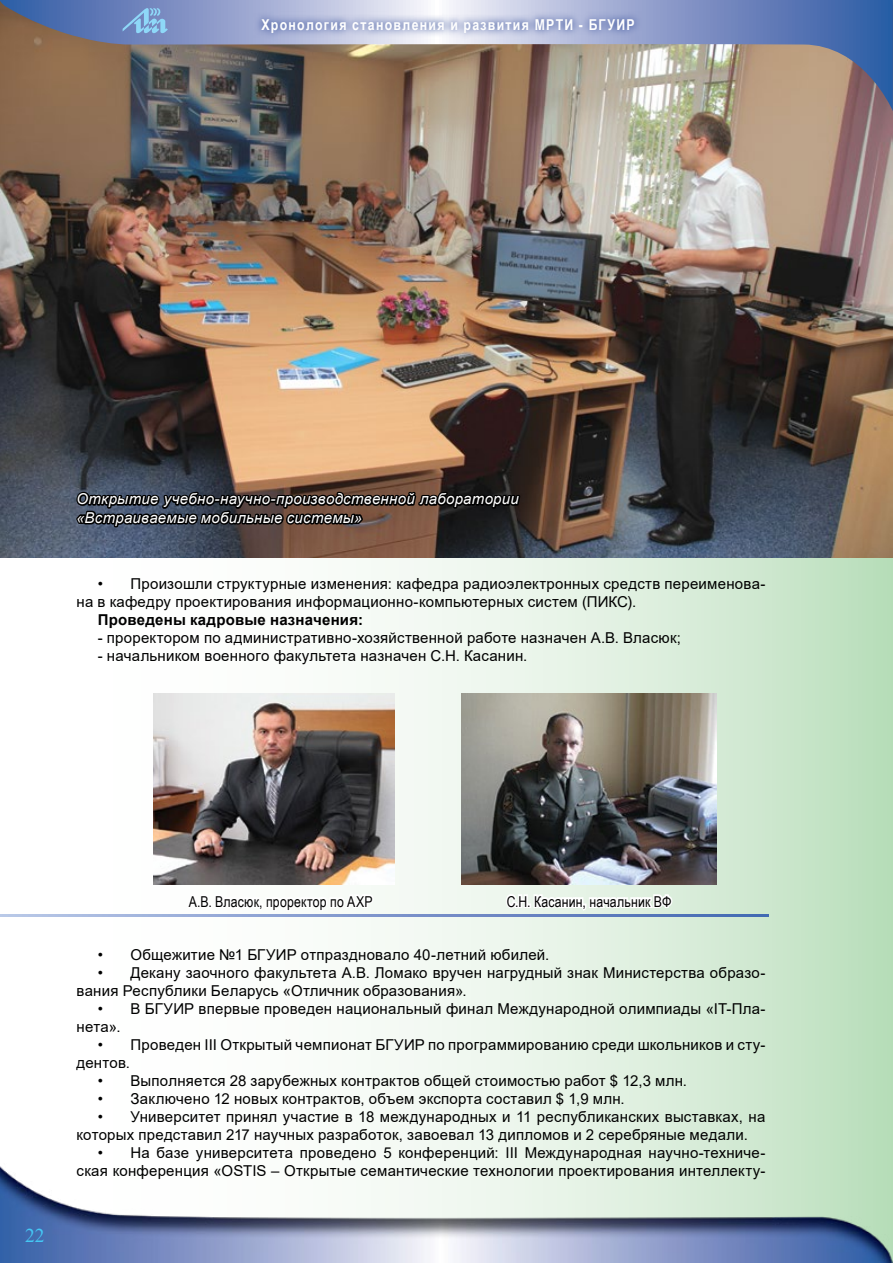
<style>
.page{position:relative;width:893px;height:1263px;background:#fff}
.page>*{position:absolute;margin:0;border:0;box-sizing:border-box;transform-origin:0 0}
.t1{font:19.5px "Times New Roman";color:#44c8f5}
.t2{font:15px/18px "Arial";letter-spacing:.015em;color:#000}
.t3{font:italic 15px/18.8px "Arial";letter-spacing:.02em;color:#fff}
.t4{font:15px "Arial Narrow";letter-spacing:.015em;color:#000}
.t5{font:700 15px "Arial Narrow";letter-spacing:.085em;color:#fff}
.t6{font:700 15px "Arial";letter-spacing:.015em;color:#000}
</style>
<div class="page">
<svg style="left:0;top:557px;width:893px;height:587px"></svg>
<img style="left:0;top:111px;width:893px;height:446px">
<svg style="left:74px;top:489px;width:448px;height:42px;background:#322b2b"></svg>
<img style="left:153px;top:693px;width:241px;height:191px">
<svg style="left:185px;top:881px;width:191px;height:32px"></svg>
<svg style="left:503px;top:888px;width:172px;height:29px"></svg>
<svg style="left:0;top:914px;width:768px;height:2px;background:#7d95cb"></svg>
<img style="left:461px;top:693px;width:256px;height:191px">
<img style="left:0;top:0;width:892px;height:111px">
<svg style="left:892px;top:0;width:1px;height:111px"></svg>
<img style="left:0;top:1144px;width:893px;height:119px">
<svg style="left:123px;top:7px;width:45px;height:26px"></svg>
<svg style="left:254px;top:12px;width:388px;height:29px;background:#b3bbda"></svg>
<p class="t5" style="left:261px;top:13px;width:375px">Хронология становления и развития МРТИ - БГУИР</p>
<p class="t3" style="left:77px;top:490px;width:444px">Открытие учебно-научно-производственной лаборатории «Встраиваемые мобильные системы»</p>
<p class="t2" style="left:77px;top:575px;width:690px;text-indent:21px">• Произошли структурные изменения: кафедра радиоэлектронных средств переименова&shy;на в кафедру проектирования информационно-компьютерных систем (ПИКС).</p>
<p class="t6" style="left:98px;top:609px;width:267px">Проведены кадровые назначения:</p>
<p class="t2" style="left:98px;top:629px;width:585px">- проректором по административно-хозяйственной работе назначен А.В. Власюк;</p>
<p class="t2" style="left:98px;top:647px;width:431px">- начальником военного факультета назначен С.Н. Касанин.</p>
<h1 class="t1" style="left:25px;top:1222px;width:21px">22</h1>
<p class="t4" style="left:189px;top:890px;width:185px">А.В. Власюк, проректор по АХР</p>
<p class="t4" style="left:507px;top:890px;width:166px">С.Н. Касанин, начальник ВФ</p>
<p class="t2" style="left:98px;top:945px;width:453px">• Общежитие №1 БГУИР отпраздновало 40-летний юбилей.</p>
<p class="t2" style="left:77px;top:963px;width:690px;text-indent:21px">• Декану заочного факультета А.В. Ломако вручен нагрудный знак Министерства образо&shy;вания Республики Беларусь «Отличник образования».</p>
<p class="t2" style="left:77px;top:999px;width:690px;text-indent:21px">• В БГУИР впервые проведен национальный финал Международной олимпиады «IT-Пла&shy;нета».</p>
<p class="t2" style="left:77px;top:1035px;width:690px;text-indent:21px">• Проведен III Открытый чемпионат БГУИР по программированию среди школьников и сту&shy;дентов.</p>
<p class="t2" style="left:98px;top:1071px;width:591px">• Выполняется 28 зарубежных контрактов общей стоимостью работ $ 12,3 млн.</p>
<p class="t2" style="left:98px;top:1089px;width:528px">• Заключено 12 новых контрактов, объем экспорта составил $ 1,9 млн.</p>
<p class="t2" style="left:77px;top:1107px;width:690px;text-indent:21px">• Университет принял участие в 18 международных и 11 республиканских выставках, на которых представил 217 научных разработок, завоевал 13 дипломов и 2 серебряные медали.</p>
<p class="t2" style="left:77px;top:1143px;width:690px;text-align:right">• На базе университета проведено 5 конференций: III Международная научно-техниче&shy;ская конференция «OSTIS – Открытые семантические технологии проектирования интеллекту-</p>
</div>
